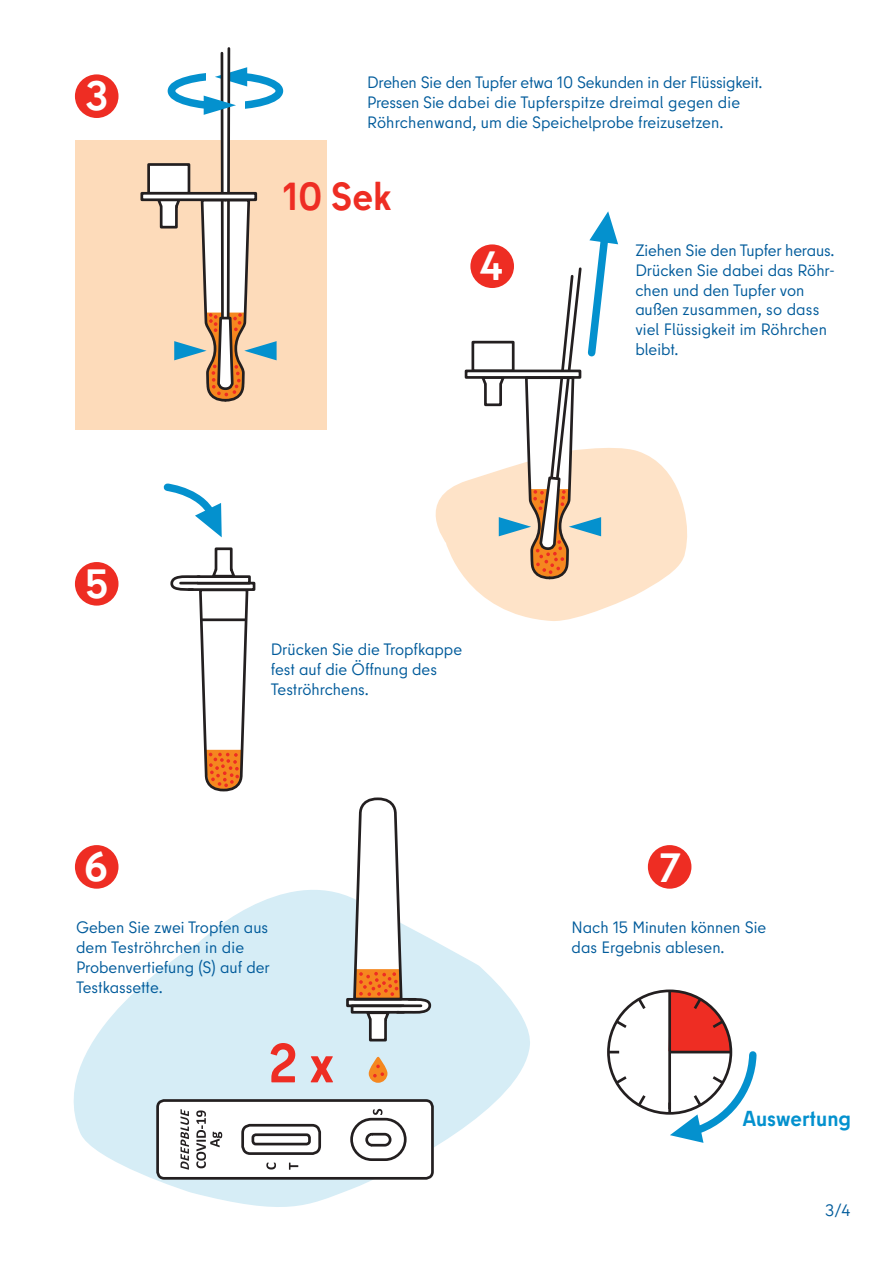
<style>
.page{position:relative;width:893px;height:1263px;background:#fff}
.page>*{position:absolute;margin:0;border:0;box-sizing:border-box;transform-origin:0 0}
.t1{font:700 54.75px "Berlin Type";color:#ee2d23}
.t2{font:700 40.95px "Berlin Type";color:#fff}
.t3{font:700 39px "Berlin Type";color:#ee2d23}
.t4{font:700 21.75px "Berlin Type";color:#0491ce}
.t5{font:16.5px/19.8px "Berlin Type";color:#015b9b}
</style>
<div class="page">
<div style="left:75px;top:140px;width:252px;height:289px;background:#fddbba"></div>
<svg style="left:73px;top:866px;width:457px;height:341px;fill:#d6edf6"></svg>
<div style="left:158px;top:1100px;width:274px;height:78px;background:#fff;border-radius:7px"></div>
<div style="left:156px;top:1099px;width:278px;height:81px;border:3px solid #231f20;border-radius:7px"></div>
<div style="left:241px;top:1124px;width:80px;height:31px;border:3px solid #231f20;border-radius:8px"></div>
<div style="left:252px;top:1133px;width:59px;height:12px;border:3px solid #231f20;border-radius:3px"></div>
<svg style="left:266px;top:1162px;width:10px;height:7px"></svg>
<svg style="left:373px;top:1109px;width:9px;height:6px"></svg>
<svg style="left:289px;top:1162px;width:9px;height:8px"></svg>
<div style="left:365px;top:1133px;width:26px;height:13px;border:3px solid #231f20;border-radius:5px"></div>
<div style="left:350px;top:1118px;width:57px;height:43px;border:3px solid #231f20;border-radius:20px"></div>
<svg style="left:196px;top:1110px;width:26px;height:58px"></svg>
<svg style="left:180px;top:1109px;width:9px;height:61px"></svg>
<svg style="left:435px;top:448px;width:252px;height:155px;fill:#fee3c8"></svg>
<div style="left:75px;top:74px;width:44px;height:44px;background:#ee2d23;border-radius:50%"></div>
<div style="left:470px;top:244px;width:44px;height:44px;background:#ee2d23;border-radius:50%"></div>
<div style="left:75px;top:562px;width:44px;height:44px;background:#ee2d23;border-radius:50%"></div>
<svg style="left:370px;top:1058px;width:16px;height:23px"></svg>
<div style="left:369px;top:1057px;width:18px;height:26px;border:2px solid #f5871f;border-radius:8px"></div>
<svg style="left:373px;top:1064px;width:11px;height:13px"></svg>
<div style="left:75px;top:845px;width:44px;height:44px;background:#ee2d23;border-radius:50%"></div>
<div style="left:471px;top:341px;width:44px;height:31px;border:3px solid #231f20"></div>
<div style="left:465px;top:370px;width:116px;height:9px;border:3px solid #231f20"></div>
<svg style="left:479px;top:211px;width:139px;height:410px"></svg>
<div style="left:149px;top:164px;width:40px;height:29px;background:#fff"></div>
<div style="left:147px;top:163px;width:43px;height:32px;border:3px solid #231f20"></div>
<div style="left:142px;top:193px;width:114px;height:7px;background:#fff"></div>
<div style="left:140px;top:192px;width:117px;height:9px;border:3px solid #231f20"></div>
<svg style="left:155px;top:47px;width:122px;height:901px"></svg>
<svg style="left:345px;top:797px;width:87px;height:246px"></svg>
<div style="left:648px;top:845px;width:43px;height:44px;background:#ee2d23;border-radius:50%"></div>
<svg style="left:610px;top:1051px;width:8px;height:2px"></svg>
<svg style="left:636px;top:997px;width:10px;height:12px"></svg>
<svg style="left:636px;top:1095px;width:10px;height:12px"></svg>
<svg style="left:614px;top:1074px;width:13px;height:11px"></svg>
<svg style="left:614px;top:1019px;width:13px;height:11px"></svg>
<svg style="left:668px;top:991px;width:89px;height:152px"></svg>
<h2 class="t2" style="left:86px;top:69px;width:24px">3</h2>
<h2 class="t2" style="left:85px;top:558px;width:25px">5</h2>
<p class="t5" style="left:367px;top:73px;width:397px">Drehen Sie den Tupfer etwa 10 Sekunden in der Flüssigkeit.<br>Pressen Sie dabei die Tupferspitze dreimal gegen die<br>Röhrchenwand, um die Speichelprobe freizusetzen.</p>
<h3 class="t3" style="left:283px;top:172px;width:110px">10 Sek</h3>
<h2 class="t2" style="left:480px;top:239px;width:25px">4</h2>
<p class="t5" style="left:271px;top:640px;width:193px">Drücken Sie die Tropfkappe fest auf die Öffnung des<br>Teströhrchens.</p>
<p class="t5" style="left:635px;top:240px;width:201px">Ziehen Sie den Tupfer heraus.<br>Drücken Sie dabei das Röhr&shy;chen und den Tupfer von außen zusammen, so dass viel Flüssigkeit im Röhrchen bleibt.</p>
<h2 class="t2" style="left:84px;top:840px;width:25px">6</h2>
<p class="t5" style="left:76px;top:918px;width:195px">Geben Sie zwei Tropfen aus dem Teströhrchen in die<br>Probenvertiefung (S) auf der<br>Testkassette.</p>
<p class="t5" style="left:572px;top:918px;width:196px">Nach 15 Minuten können Sie das Ergebnis ablesen.</p>
<h2 class="t2" style="left:660px;top:841px;width:23px">7</h2>
<h1 class="t1" style="left:268px;top:1028px;width:67px">2 x</h1>
<h3 class="t4" style="left:742px;top:1104px;width:110px">Auswertung</h3>
<p class="t5" style="left:825px;top:1200px;width:27px">3/4</p>
</div>
